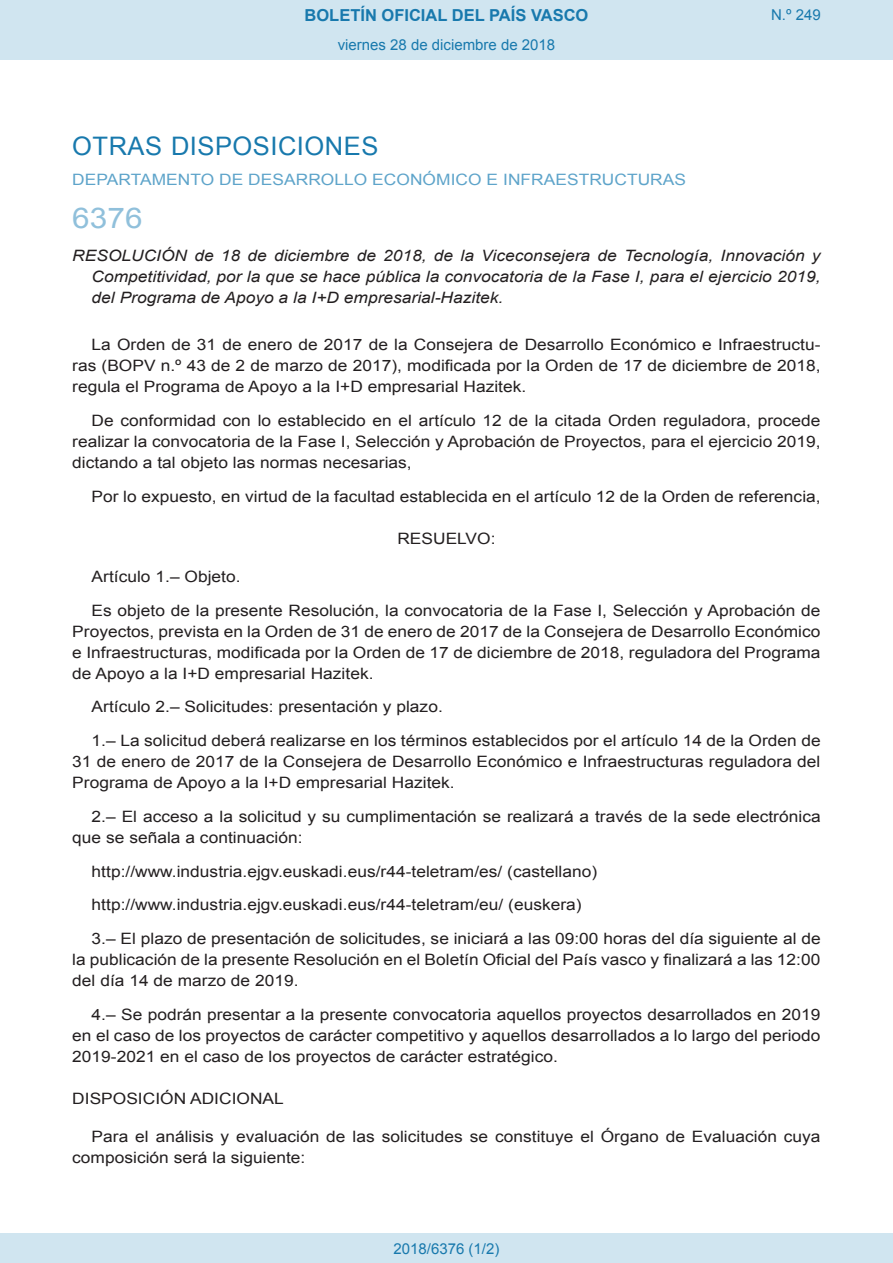
<style>
.page{position:relative;width:893px;height:1263px;background:#fff}
.page>*{position:absolute;margin:0;border:0;box-sizing:border-box;transform-origin:0 0}
.BOPVOrden{font:28.5px "Arial";color:#90c0db;scale:1.11 1}
.BOPVSeccion{font:25.5px "Arial";letter-spacing:.02em;color:#1879ad}
.t1{font:700 16.5px "Arial";color:#1879ad}
.BOPVDetalle{font:15.6px/21px "Arial";color:#231f20;text-align:justify;scale:1.11 1}
.BOPVTitulo{font:italic 15.6px/21px "Arial";color:#231f20;text-align:justify;scale:1.11 1}
.BOPVOrganismo{font:15.6px "Arial";letter-spacing:.005em;color:#5ea4ca;scale:1.11 1}
.BOPVDisposicion{font:15.6px "Arial";color:#231f20;scale:1.11 1}
.BOPVClave{font:15.6px "Arial";color:#231f20;scale:1.11 1}
.Paginacion_Centro{font:15px "Arial";color:#1879ad}
</style>
<div class="page">
<div style="left:0;top:0;width:893px;height:60px;background:#d0e5f0"></div>
<div style="left:0;top:1233px;width:893px;height:30px;background:#d0e5f0"></div>
<p class="t1" style="left:305px;top:4px;width:285px">BOLETÍN OFICIAL DEL PAÍS VASCO</p>
<p class="Paginacion_Centro" style="left:338px;top:35px;width:219px">viernes 28 de diciembre de 2018</p>
<p class="Paginacion_Centro" style="left:771px;top:5px;width:51px">N.º 249</p>
<p class="BOPVSeccion" style="left:72px;top:129px;width:308px">OTRAS DISPOSICIONES</p>
<p class="BOPVOrganismo" style="left:72px;top:169px;width:554px">DEPARTAMENTO DE DESARROLLO ECONÓMICO E INFRAESTRUCTURAS</p>
<p class="BOPVOrden" style="left:72px;top:199px;width:65px">6376</p>
<p class="BOPVTitulo" style="left:92px;top:246px;width:658px;text-indent:-19px">RESOLUCIÓN de 18 de diciembre de 2018, de la Viceconsejera de Tecnología, Innovación y Competitividad, por la que se hace pública la convocatoria de la Fase I, para el ejercicio 2019, del Programa de Apoyo a la I+D empresarial-Hazitek.</p>
<p class="BOPVDetalle" style="left:72px;top:334px;width:676px;text-indent:19px">La Orden de 31 de enero de 2017 de la Consejera de Desarrollo Económico e Infraestructu&shy;ras (BOPV n.º 43 de 2 de marzo de 2017), modificada por la Orden de 17 de diciembre de 2018, regula el Programa de Apoyo a la I+D empresarial Hazitek.</p>
<p class="BOPVDetalle" style="left:72px;top:410px;width:676px;text-indent:19px">De conformidad con lo establecido en el artículo 12 de la citada Orden reguladora, procede realizar la convocatoria de la Fase I, Selección y Aprobación de Proyectos, para el ejercicio 2019, dictando a tal objeto las normas necesarias,</p>
<p class="BOPVDetalle" style="left:92px;top:486px;width:658px">Por lo expuesto, en virtud de la facultad establecida en el artículo 12 de la Orden de referencia,</p>
<p class="BOPVClave" style="left:397px;top:528px;width:90px">RESUELVO:</p>
<p class="BOPVDetalle" style="left:92px;top:566px;width:136px">Artículo 1.– Objeto.</p>
<p class="BOPVDetalle" style="left:72px;top:600px;width:676px;text-indent:19px">Es objeto de la presente Resolución, la convocatoria de la Fase I, Selección y Aprobación de Proyectos, prevista en la Orden de 31 de enero de 2017 de la Consejera de Desarrollo Económico e Infraestructuras, modificada por la Orden de 17 de diciembre de 2018, reguladora del Programa de Apoyo a la I+D empresarial Hazitek.</p>
<p class="BOPVDetalle" style="left:92px;top:696px;width:318px">Artículo 2.– Solicitudes: presentación y plazo.</p>
<p class="BOPVDetalle" style="left:72px;top:730px;width:676px;text-indent:19px">1.– La solicitud deberá realizarse en los términos establecidos por el artículo 14 de la Orden de 31 de enero de 2017 de la Consejera de Desarrollo Económico e Infraestructuras reguladora del Programa de Apoyo a la I+D empresarial Hazitek.</p>
<p class="BOPVDetalle" style="left:72px;top:806px;width:676px;text-indent:19px">2.– El acceso a la solicitud y su cumplimentación se realizará a través de la sede electrónica que se señala a continuación:</p>
<p class="BOPVDetalle" style="left:92px;top:861px;width:457px">http://www.industria.ejgv.euskadi.eus/r44-teletram/es/ (castellano)</p>
<p class="BOPVDetalle" style="left:92px;top:894px;width:443px">http://www.industria.ejgv.euskadi.eus/r44-teletram/eu/ (euskera)</p>
<p class="BOPVDetalle" style="left:72px;top:928px;width:676px;text-indent:19px">3.– El plazo de presentación de solicitudes, se iniciará a las 09:00 horas del día siguiente al de la publicación de la presente Resolución en el Boletín Oficial del País vasco y finalizará a las 12:00 del día 14 de marzo de 2019.</p>
<p class="BOPVDetalle" style="left:72px;top:1004px;width:676px;text-indent:19px">4.– Se podrán presentar a la presente convocatoria aquellos proyectos desarrollados en 2019 en el caso de los proyectos de carácter competitivo y aquellos desarrollados a lo largo del periodo 2019-2021 en el caso de los proyectos de carácter estratégico.</p>
<p class="BOPVDisposicion" style="left:72px;top:1088px;width:192px">DISPOSICIÓN ADICIONAL</p>
<p class="BOPVDetalle" style="left:72px;top:1126px;width:676px;text-indent:19px">Para el análisis y evaluación de las solicitudes se constituye el Órgano de Evaluación cuya composición será la siguiente:</p>
<p class="Paginacion_Centro" style="left:393px;top:1238px;width:107px">2018/6376 (1/2)</p>
</div>
